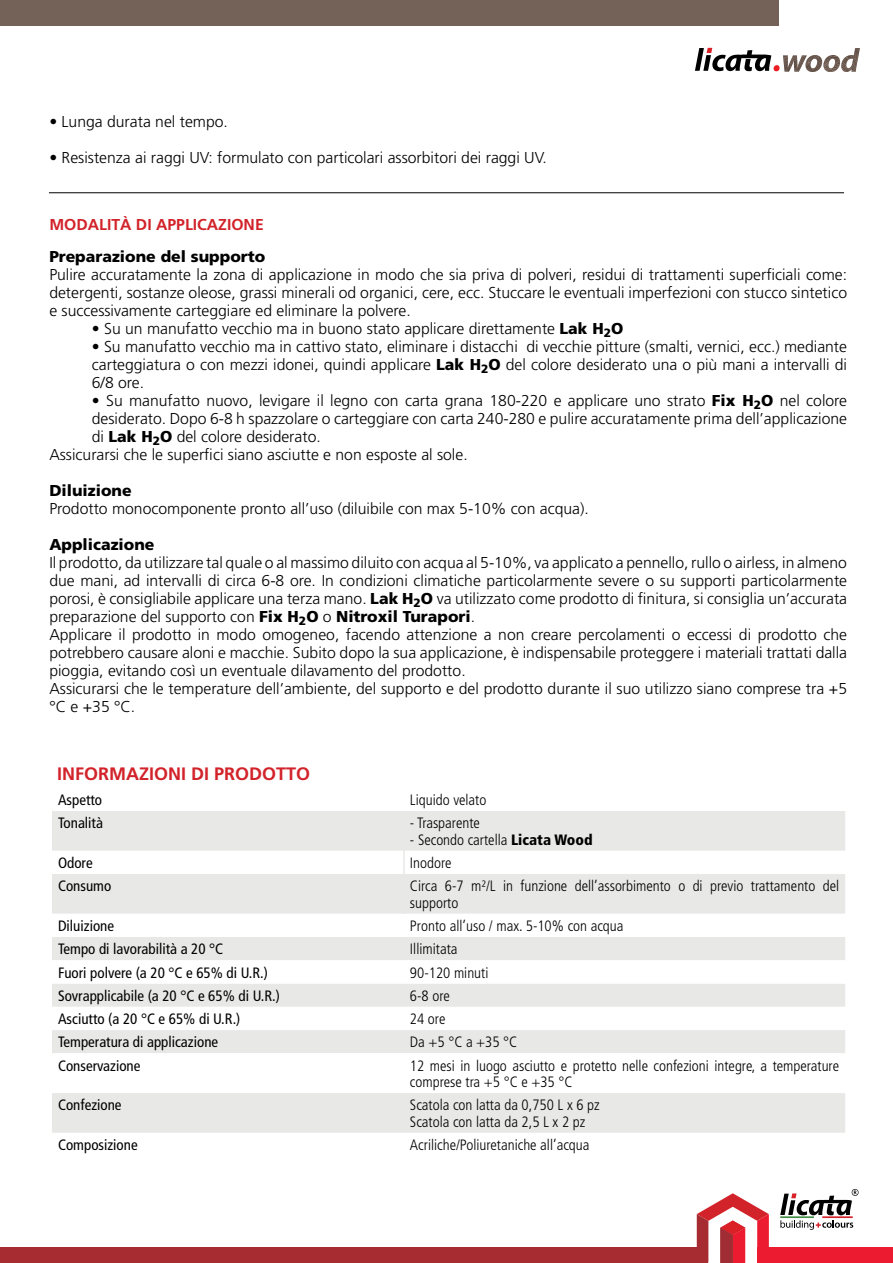
<style>
.page{position:relative;width:893px;height:1263px;background:#fff}
.page>*{position:absolute;margin:0;border:0;box-sizing:border-box;transform-origin:0 0}
.t1{font:700 18px "Frutiger";color:#d2232a}
.t2{font:300 15.75px/18px "Frutiger";color:#000;text-align:justify}
.t3{font:900 15.75px "Frutiger";color:#000}
.t4{font:700 15.75px "Frutiger";color:#d2232a}
.t5{font:300 condensed 15px/16.5px "Frutiger";color:#000}
.t6{font:condensed 15px "Frutiger";color:#000}
.s1{font-weight:900}
</style>
<div class="page">
<svg style="left:697px;top:1193px;width:72px;height:70px"></svg>
<svg style="left:780px;top:1189px;width:78px;height:41px"></svg>
<div style="left:0;top:1248px;width:708px;height:15px;background:#a72c31"></div>
<div style="left:757px;top:1248px;width:136px;height:15px;background:#ed1b2f"></div>
<div style="left:0;top:0;width:779px;height:26px;background:#746158"></div>
<svg style="left:695px;top:48px;width:146px;height:24px"></svg>
<img style="left:841px;top:48px;width:19px;height:24px">
<div style="left:52px;top:811px;width:793px;height:40px;background:#e8e9e6"></div>
<svg style="left:52px;top:874px;width:793px;height:259px;fill:#e8e9e6"></svg>
<svg style="left:52px;top:937px;width:793px;height:46px"></svg>
<hr style="left:403px;top:811px;width:2px;height:40px;background:#e8e9e6">
<hr style="left:403px;top:851px;width:2px;height:23px;background:#e8e9e6">
<hr style="left:403px;top:874px;width:2px;height:40px;background:#e8e9e6">
<hr style="left:49px;top:192px;width:795px;height:1px;background:#000">
<p class="t2" style="left:49px;top:112px;width:180px">• Lunga durata nel tempo.</p>
<p class="t2" style="left:49px;top:148px;width:499px">• Resistenza ai raggi UV: formulato con particolari assorbitori dei raggi UV.</p>
<p class="t4" style="left:49px;top:215px;width:216px">MODALITÀ DI APPLICAZIONE</p>
<p class="t3" style="left:49px;top:247px;width:217px">Preparazione del supporto</p>
<p class="t2" style="left:49px;top:265px;width:799px">Pulire accuratamente la zona di applicazione in modo che sia priva di polveri, residui di trattamenti superficiali come: detergenti, sostanze oleose, grassi minerali od organici, cere, ecc. Stuccare le eventuali imperfezioni con stucco sintetico e successivamente carteggiare ed eliminare la polvere.</p>
<p class="t2" style="left:92px;top:319px;width:533px">• Su un manufatto vecchio ma in buono stato applicare direttamente <span class="s1">Lak H</span><sub>2</sub><span class="s1">O</span></p>
<p class="t2" style="left:92px;top:337px;width:757px">• Su manufatto vecchio ma in cattivo stato, eliminare i distacchi di vecchie pitture (smalti, vernici, ecc.) mediante carteggiatura o con mezzi idonei, quindi applicare <span class="s1">Lak H</span><sub>2</sub><span class="s1">O</span> del colore desiderato una o più mani a intervalli di 6/8 ore.</p>
<p class="t2" style="left:92px;top:391px;width:757px">• Su manufatto nuovo, levigare il legno con carta grana 180-220 e applicare uno strato <span class="s1">Fix H</span><sub>2</sub><span class="s1">O</span> nel colore</p>
<p class="t2" style="left:92px;top:409px;width:757px">desiderato. Dopo 6-8 h spazzolare o carteggiare con carta 240-280 e pulire accuratamente prima dell’applicazione</p>
<p class="t2" style="left:92px;top:427px;width:230px">di <span class="s1">Lak H</span><sub>2</sub><span class="s1">O</span> del colore desiderato.</p>
<p class="t2" style="left:49px;top:445px;width:420px">Assicurarsi che le superfici siano asciutte e non esposte al sole.</p>
<p class="t3" style="left:49px;top:481px;width:84px">Diluizione</p>
<p class="t2" style="left:49px;top:499px;width:541px">Prodotto monocomponente pronto all’uso (diluibile con max 5-10% con acqua).</p>
<p class="t3" style="left:49px;top:535px;width:107px">Applicazione</p>
<p class="t2" style="left:49px;top:553px;width:799px;text-align:left">Il prodotto, da utilizzare tal quale o al massimo diluito con acqua al 5-10%, va applicato a pennello, rullo o airless, in almeno due mani, ad intervalli di circa 6-8 ore. In condizioni climatiche particolarmente severe o su supporti particolarmente porosi, è consigliabile applicare una terza mano. <span class="s1">Lak H</span><sub>2</sub><span class="s1">O</span> va utilizzato come prodotto di finitura, si consiglia un’accurata preparazione del supporto con <span class="s1">Fix H</span><sub>2</sub><span class="s1">O</span> o <span class="s1">Nitroxil Turapori</span>.<br>Applicare il prodotto in modo omogeneo, facendo attenzione a non creare percolamenti o eccessi di prodotto che potrebbero causare aloni e macchie. Subito dopo la sua applicazione, è indispensabile proteggere i materiali trattati dalla pioggia, evitando così un eventuale dilavamento del prodotto.<br>Assicurarsi che le temperature dell’ambiente, del supporto e del prodotto durante il suo utilizzo siano comprese tra +5 °C e +35 °C.</p>
<p class="t1" style="left:57px;top:763px;width:255px">INFORMAZIONI DI PRODOTTO</p>
<p class="t6" style="left:58px;top:791px;width:46px">Aspetto</p>
<p class="t5" style="left:410px;top:792px;width:78px">Liquido velato</p>
<p class="t6" style="left:58px;top:814px;width:46px">Tonalità</p>
<p class="t5" style="left:410px;top:815px;width:72px">- Trasparente</p>
<p class="t5" style="left:410px;top:831px;width:184px">- Secondo cartella <span class="s1">Licata Wood</span></p>
<p class="t6" style="left:58px;top:854px;width:36px">Odore</p>
<p class="t5" style="left:410px;top:855px;width:43px">Inodore</p>
<p class="t6" style="left:58px;top:877px;width:55px">Consumo</p>
<p class="t5" style="left:410px;top:878px;width:431px">Circa 6-7 m²/L in funzione dell’assorbimento o di previo trattamento del supporto</p>
<p class="t6" style="left:58px;top:917px;width:58px">Diluizione</p>
<p class="t5" style="left:410px;top:918px;width:215px">Pronto all’uso / max. 5-10% con acqua</p>
<p class="t6" style="left:58px;top:940px;width:167px">Tempo di lavorabilità a 20 °C</p>
<p class="t5" style="left:410px;top:941px;width:49px">Illimitata</p>
<p class="t6" style="left:58px;top:963px;width:211px">Fuori polvere (a 20 °C e 65% di U.R.)</p>
<p class="t5" style="left:410px;top:964px;width:80px">90-120 minuti</p>
<p class="t6" style="left:58px;top:987px;width:223px">Sovrapplicabile (a 20 °C e 65% di U.R.)</p>
<p class="t5" style="left:410px;top:987px;width:41px">6-8 ore</p>
<p class="t6" style="left:58px;top:1010px;width:184px">Asciutto (a 20 °C e 65% di U.R.)</p>
<p class="t5" style="left:410px;top:1011px;width:37px">24 ore</p>
<p class="t6" style="left:58px;top:1033px;width:162px">Temperatura di applicazione</p>
<p class="t5" style="left:410px;top:1034px;width:109px">Da +5 °C a +35 °C</p>
<p class="t6" style="left:58px;top:1056px;width:84px">Conservazione</p>
<p class="t5" style="left:410px;top:1057px;width:431px">12 mesi in luogo asciutto e protetto nelle confezioni integre, a temperature comprese tra +5 °C e +35 °C</p>
<p class="t6" style="left:58px;top:1096px;width:65px">Confezione</p>
<p class="t5" style="left:410px;top:1097px;width:191px">Scatola con latta da 0,750 L x 6 pz<br>Scatola con latta da 2,5 L x 2 pz</p>
<p class="t6" style="left:58px;top:1136px;width:81px">Composizione</p>
<p class="t5" style="left:410px;top:1137px;width:181px">Acriliche/Poliuretaniche all’acqua</p>
</div>
